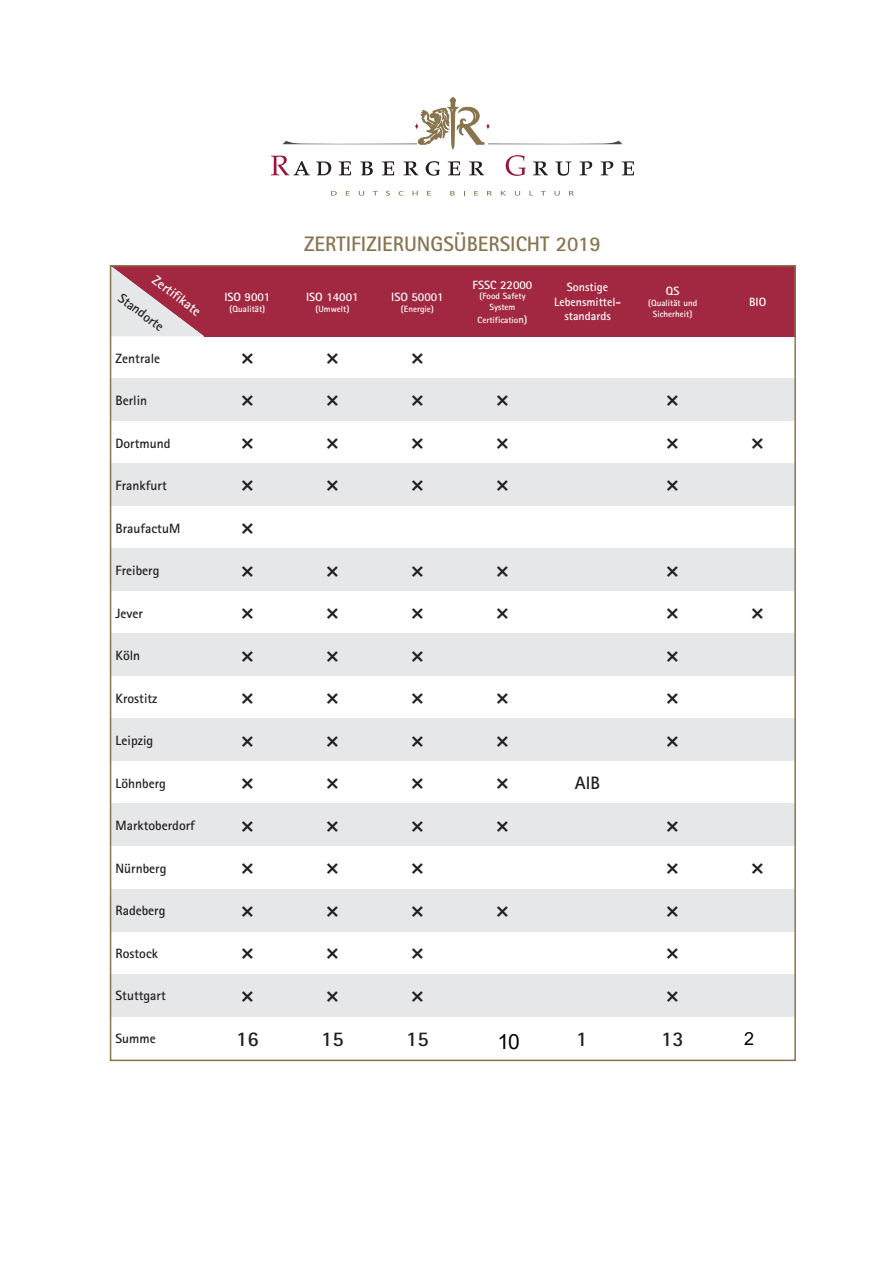
<style>
.page{position:relative;width:893px;height:1263px;background:#fff}
.page>*{position:absolute;margin:0;border:0;box-sizing:border-box;transform-origin:0 0}
.t1{font:21px "AT Rotis Sans Serif 65";color:#89744f}
.t2{font:21px "AT Rotis Sans Serif 65";color:#231f20}
.t3{font:21px "Arial";color:#000}
.t4{font:18px "AT Rotis Sans Serif 65";color:#231f20}
.t5{font:18px "Arial";color:#000}
.t6{font:13.5px "AT Rotis Sans Serif 65";color:#231f20}
.t7{font:13.5px "AT Rotis Sans Serif 65";color:#fff}
.t8{font:12px/14.4px "AT Rotis Sans Serif 65";color:#fff;text-align:center}
.t9{font:9px/10.8px "AT Rotis Sans Serif 65";color:#fff;text-align:center}
.s1{font-size:10.5px}
</style>
<div class="page">
<div style="left:204px;top:266px;width:591px;height:70px;background:#a22842"></div>
<div style="left:111px;top:378px;width:684px;height:43px;background:#e6e7e9"></div>
<div style="left:111px;top:463px;width:684px;height:43px;background:#e6e7e9"></div>
<div style="left:111px;top:549px;width:684px;height:42px;background:#e6e7e9"></div>
<div style="left:111px;top:634px;width:684px;height:42px;background:#e6e7e9"></div>
<div style="left:111px;top:719px;width:684px;height:42px;background:#e6e7e9"></div>
<div style="left:111px;top:804px;width:684px;height:42px;background:#e6e7e9"></div>
<div style="left:111px;top:889px;width:684px;height:42px;background:#e6e7e9"></div>
<div style="left:111px;top:974px;width:684px;height:42px;background:#e6e7e9"></div>
<svg style="left:113px;top:268px;width:91px;height:68px;background:#c48896"></svg>
<svg style="left:331px;top:191px;width:6px;height:5px"></svg>
<svg style="left:346px;top:191px;width:4px;height:5px"></svg>
<svg style="left:359px;top:191px;width:5px;height:5px"></svg>
<svg style="left:373px;top:191px;width:5px;height:5px"></svg>
<svg style="left:386px;top:191px;width:4px;height:5px"></svg>
<svg style="left:398px;top:191px;width:6px;height:5px"></svg>
<svg style="left:412px;top:191px;width:6px;height:5px"></svg>
<svg style="left:427px;top:191px;width:4px;height:5px"></svg>
<svg style="left:450px;top:191px;width:5px;height:5px"></svg>
<svg style="left:474px;top:191px;width:4px;height:5px"></svg>
<svg style="left:487px;top:191px;width:5px;height:5px"></svg>
<svg style="left:501px;top:191px;width:5px;height:5px"></svg>
<svg style="left:515px;top:191px;width:5px;height:5px"></svg>
<svg style="left:529px;top:191px;width:4px;height:5px"></svg>
<svg style="left:541px;top:191px;width:5px;height:5px"></svg>
<svg style="left:554px;top:191px;width:6px;height:5px"></svg>
<svg style="left:569px;top:191px;width:5px;height:5px"></svg>
<svg style="left:271px;top:98px;width:363px;height:78px"></svg>
<p class="t7" style="left:159px;top:271px;width:58px;rotate:37deg">Zertifikate</p>
<p class="t6" style="left:125px;top:289px;width:55px;rotate:37deg">Standorte</p>
<p class="t8" style="left:224px;top:289px;width:47px">ISO 9001</p>
<p class="t9" style="left:230px;top:303px;width:37px">(Qualität)</p>
<h1 class="t1" style="left:304px;top:231px;width:298px">ZERTIFIZIERUNGSÜBERSICHT 2019</h1>
<p class="t8" style="left:306px;top:289px;width:54px">ISO 14001</p>
<p class="t9" style="left:315px;top:303px;width:35px">(Umwelt)</p>
<p class="t8" style="left:391px;top:289px;width:54px">ISO 50001</p>
<p class="t9" style="left:401px;top:303px;width:34px">(Energie)</p>
<p class="t8" style="left:473px;top:277px;width:61px">FSSC 22000</p>
<p class="t9" style="left:479px;top:291px;width:48px">(Food Safety<br>System</p>
<p class="t9" style="left:478px;top:314px;width:51px">Certificatio<span class="s1">n)</span></p>
<p class="t8" style="left:554px;top:280px;width:69px">Sonstige<br>Lebensmittel&shy;standards</p>
<p class="t8" style="left:666px;top:284px;width:15px">QS</p>
<p class="t9" style="left:648px;top:298px;width:51px">(Qualität und<br>Sicherheit)</p>
<p class="t8" style="left:749px;top:294px;width:19px">BIO</p>
<p class="t6" style="left:116px;top:349px;width:46px">Zentrale</p>
<p class="t6" style="left:116px;top:392px;width:33px">Berlin</p>
<p class="t6" style="left:116px;top:435px;width:57px">Dortmund</p>
<p class="t6" style="left:116px;top:477px;width:53px">Frankfurt</p>
<p class="t6" style="left:116px;top:520px;width:66px">BraufactuM</p>
<p class="t6" style="left:116px;top:562px;width:45px">Freiberg</p>
<p class="t6" style="left:116px;top:605px;width:29px">Jever</p>
<p class="t6" style="left:116px;top:647px;width:26px">Köln</p>
<p class="t6" style="left:116px;top:690px;width:43px">Krostitz</p>
<p class="t6" style="left:116px;top:732px;width:39px">Leipzig</p>
<p class="t6" style="left:116px;top:775px;width:52px">Löhnberg</p>
<h2 class="t4" style="left:575px;top:772px;width:27px">AIB</h2>
<p class="t6" style="left:116px;top:817px;width:81px">Marktoberdorf</p>
<p class="t6" style="left:116px;top:860px;width:52px">Nürnberg</p>
<p class="t6" style="left:116px;top:902px;width:51px">Radeberg</p>
<p class="t6" style="left:116px;top:945px;width:44px">Rostock</p>
<p class="t6" style="left:116px;top:987px;width:52px">Stuttgart</p>
<p class="t6" style="left:116px;top:1030px;width:42px">Summe</p>
<h1 class="t2" style="left:236px;top:1025px;width:24px">16</h1>
<h1 class="t2" style="left:321px;top:1025px;width:24px">15</h1>
<h1 class="t2" style="left:406px;top:1025px;width:24px">15</h1>
<h1 class="t2" style="left:497px;top:1025px;width:13px">1</h1>
<h1 class="t2" style="left:576px;top:1025px;width:24px">10</h1>
<h1 class="t2" style="left:661px;top:1025px;width:24px">13</h1>
<h1 class="t2" style="left:752px;top:1025px;width:13px">3</h1>
<h1 class="t3" style="left:497px;top:1027px;width:24px">10</h1>
<h2 class="t5" style="left:744px;top:1026px;width:12px">2</h2>
</div>
